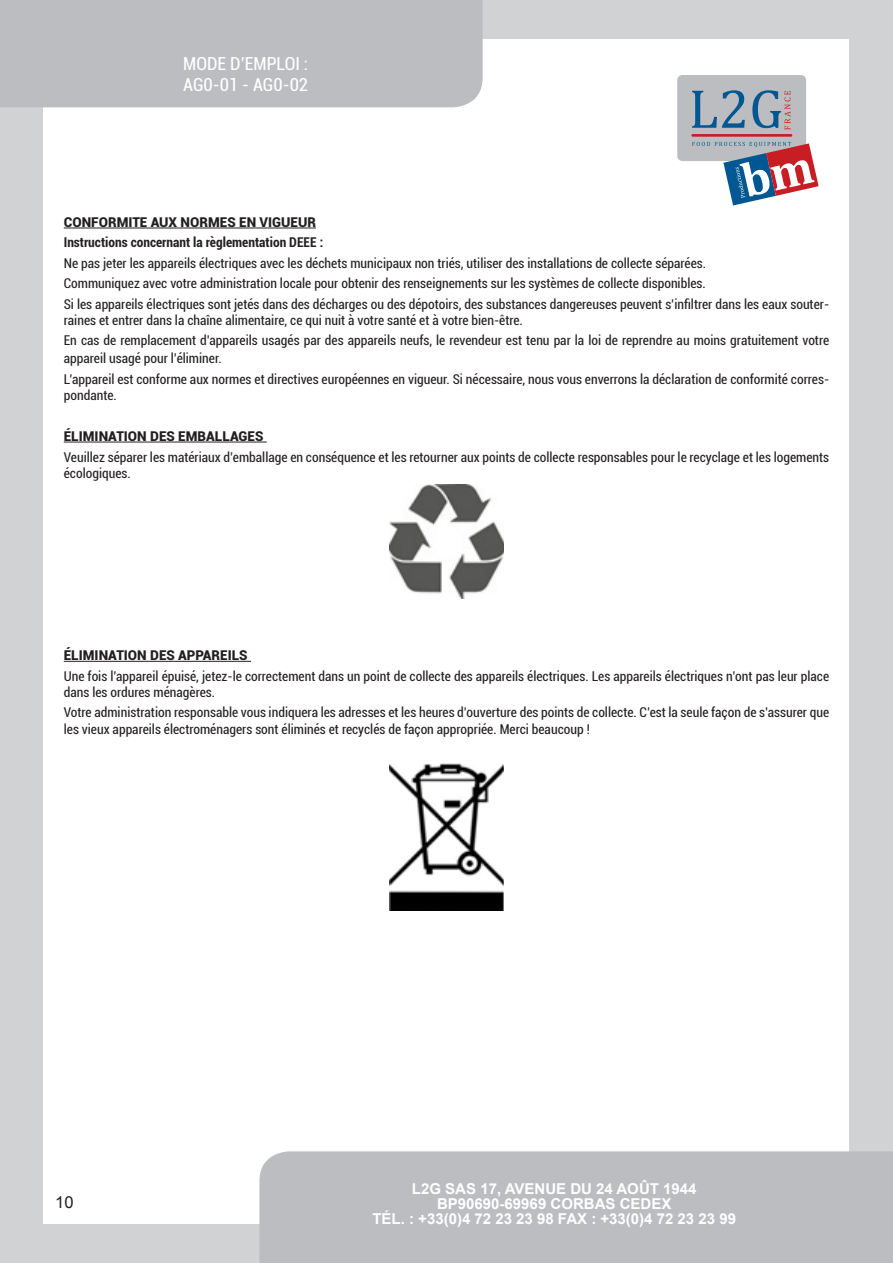
<style>
.page{position:relative;width:893px;height:1263px;background:#d1d2d4}
.page>*{position:absolute;margin:0;border:0;box-sizing:border-box;transform-origin:0 0}
.t1{font:condensed 18px/21px "Roboto";color:#fff}
.t2{font:16.5px "Arial";color:#231f20}
.t3{font:700 15px/15px "Arial";color:#fff;text-align:center}
.paragraphe{font:condensed 13.5px/16.2px "Roboto";color:#231f20}
.paragraphe-2{font:900 13.5px "Roboto";color:#231f20}
.paragraphe-3{font:700 condensed 13.5px "Roboto";color:#231f20}
</style>
<div class="page">
<div style="left:44px;top:39px;width:805px;height:1185px;background:#fff"></div>
<div style="left:0;top:0;width:483px;height:107px;background:#bcbdc0"></div>
<div style="left:259px;top:1151px;width:634px;height:112px;background:#bcbdc0"></div>
<div style="left:677px;top:75px;width:129px;height:86px;background:#bcbdc0;border-radius:5px"></div>
<svg style="left:692px;top:90px;width:53px;height:38px"></svg>
<svg style="left:752px;top:90px;width:38px;height:40px"></svg>
<hr style="left:691px;top:134px;width:101px;height:3px;background:#c81d23">
<svg style="left:692px;top:142px;width:127px;height:63px"></svg>
<hr style="left:64px;top:228px;width:252px;height:1px;background:#231f20">
<hr style="left:64px;top:442px;width:203px;height:1px;background:#231f20">
<hr style="left:64px;top:661px;width:187px;height:1px;background:#231f20">
<img style="left:389px;top:485px;width:114px;height:114px">
<img style="left:389px;top:763px;width:114px;height:147px">
<h1 class="t1" style="left:183px;top:52px;width:127px">MODE D’EMPLOI :<br>AG0-01 - AG0-02</h1>
<p class="paragraphe-2" style="left:64px;top:213px;width:254px">CONFORMITE AUX NORMES EN VIGUEUR</p>
<p class="paragraphe-3" style="left:64px;top:233px;width:261px">Instructions concernant la règlementation DEEE :</p>
<p class="paragraphe" style="left:64px;top:255px;width:644px">Ne pas jeter les appareils électriques avec les déchets municipaux non triés, utiliser des installations de collecte séparées.</p>
<p class="paragraphe" style="left:64px;top:275px;width:643px">Communiquez avec votre administration locale pour obtenir des renseignements sur les systèmes de collecte disponibles.</p>
<p class="paragraphe" style="left:64px;top:295px;width:767px">Si les appareils électriques sont jetés dans des décharges ou des dépotoirs, des substances dangereuses peuvent s’infiltrer dans les eaux souter&shy;raines et entrer dans la chaîne alimentaire, ce qui nuit à votre santé et à votre bien-être.</p>
<p class="paragraphe" style="left:64px;top:331px;width:767px;line-height:18px">En cas de remplacement d’appareils usagés par des appareils neufs, le revendeur est tenu par la loi de reprendre au moins gratuitement votre appareil usagé pour l’éliminer.</p>
<p class="paragraphe" style="left:64px;top:371px;width:767px">L’appareil est conforme aux normes et directives européennes en vigueur. Si nécessaire, nous vous enverrons la déclaration de conformité corres&shy;pondante.</p>
<p class="paragraphe-2" style="left:64px;top:427px;width:201px">ÉLIMINATION DES EMBALLAGES</p>
<p class="paragraphe" style="left:64px;top:448px;width:767px">Veuillez séparer les matériaux d’emballage en conséquence et les retourner aux points de collecte responsables pour le recyclage et les logements écologiques.</p>
<p class="paragraphe-2" style="left:64px;top:646px;width:185px">ÉLIMINATION DES APPAREILS</p>
<p class="paragraphe" style="left:64px;top:667px;width:767px">Une fois l’appareil épuisé, jetez-le correctement dans un point de collecte des appareils électriques. Les appareils électriques n’ont pas leur place dans les ordures ménagères.</p>
<p class="paragraphe" style="left:64px;top:704px;width:767px">Votre administration responsable vous indiquera les adresses et les heures d’ouverture des points de collecte. C’est la seule façon de s’assurer que les vieux appareils électroménagers sont éliminés et recyclés de façon appropriée. Merci beaucoup !</p>
<p class="t2" style="left:55px;top:1191px;width:20px">10</p>
<p class="t3" style="left:372px;top:1181px;width:365px">L2G SAS 17, AVENUE DU 24 AOÛT 1944<br>BP90690-69969 CORBAS CEDEX<br>TÉL. : +33(0)4 72 23 23 98 FAX : +33(0)4 72 23 23 99</p>
</div>
